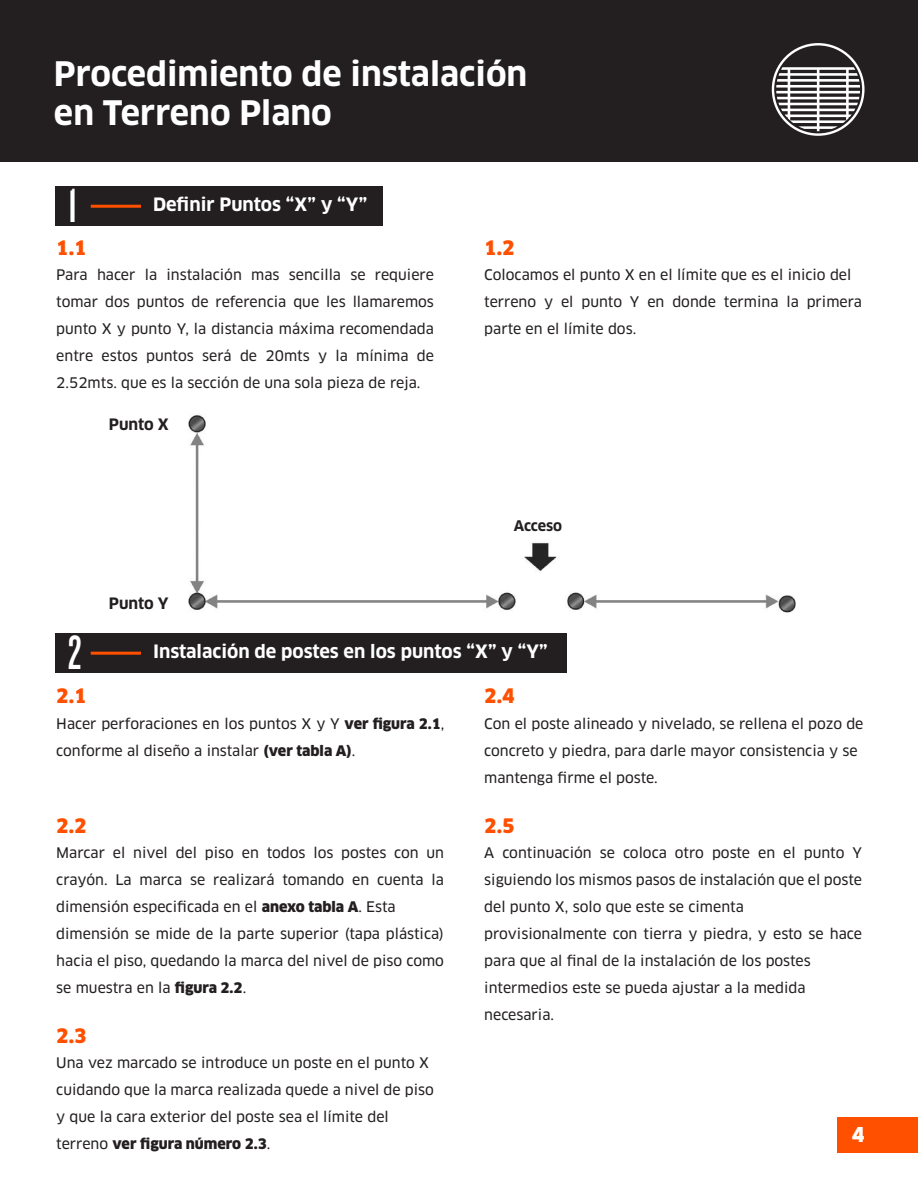
<style>
.page{position:relative;width:918px;height:1188px;background:#fff}
.page>*{position:absolute;margin:0;border:0;box-sizing:border-box;transform-origin:0 0}
.t1{font:49.95px "Knockout HTF47 Bantamweight";color:#fff}
.t2{font:700 33px/39.6px "Clan OT";color:#fff}
.t3{font:900 19.95px "Clan OT";color:#fff}
.t4{font:900 19.5px "Clan OT";color:#ff5000}
.t5{font:700 18px "Clan OT";color:#fff}
.t6{font:700 15.3px "Clan OT";color:#231f20}
.t7{font:14.25px/27px "Clan OT News";color:#231f20}
.t8{font:900 14.25px "Clan OT";color:#231f20}
.t9{font:700 14.25px "Clan OT";letter-spacing:-.015em;color:#231f20}
.s1{font-family:"Clan OT";font-weight:900}
.s2{font-family:"Clan OT News";font-weight:400}
</style>
<div class="page">
<div style="left:0;top:0;width:918px;height:162px;background:#231f20"></div>
<svg style="left:772px;top:43px;width:93px;height:93px"></svg>
<img style="left:188px;top:415px;width:608px;height:198px">
<div style="left:837px;top:1117px;width:81px;height:36px;background:#ff5000"></div>
<div style="left:56px;top:186px;width:327px;height:39px;background:#231f20"></div>
<hr style="left:91px;top:205px;width:50px;height:3px;background:#ff5000">
<div style="left:56px;top:633px;width:511px;height:39px;background:#231f20"></div>
<hr style="left:91px;top:652px;width:50px;height:3px;background:#ff5000">
<h2 class="t2" style="left:54px;top:54px;width:475px">Procedimiento de instalación en Terreno Plano</h2>
<h1 class="t1" style="left:68px;top:181px;width:10px">1</h1>
<h3 class="t4" style="left:56px;top:236px;width:32px">1.1</h3>
<p class="t5" style="left:153px;top:194px;width:216px">Definir Puntos “X” y “Y”</p>
<p class="t7" style="left:56px;top:262px;width:379px;text-align:justify">Para hacer la instalación mas sencilla se requiere tomar dos puntos de referencia que les llamaremos punto X y punto Y, la distancia máxima recomendada entre estos puntos será de 20mts y la mínima de 2.52mts. que es la sección de una sola pieza de reja.</p>
<p class="t6" style="left:109px;top:416px;width:62px">Punto X</p>
<p class="t6" style="left:109px;top:594px;width:61px">Punto Y</p>
<h3 class="t4" style="left:484px;top:236px;width:32px">1.2</h3>
<p class="t7" style="left:484px;top:262px;width:379px">Colocamos el punto X en el límite que es el inicio del terreno y el punto Y en donde termina la primera parte en el límite dos.</p>
<p class="t9" style="left:514px;top:518px;width:50px">Acceso</p>
<h1 class="t1" style="left:68px;top:628px;width:15px">2</h1>
<h3 class="t4" style="left:56px;top:684px;width:32px">2.1</h3>
<p class="t5" style="left:153px;top:641px;width:396px">Instalación de postes en los puntos “X” y “Y”</p>
<h3 class="t4" style="left:484px;top:684px;width:32px">2.4</h3>
<p class="t7" style="left:56px;top:710px;width:390px">Hacer perforaciones en los puntos X y Y <span class="s1">ver figura 2.1</span>, conforme al diseño a instalar <span class="s1">(ver tabla A)</span>.</p>
<h3 class="t4" style="left:56px;top:814px;width:32px">2.2</h3>
<p class="t7" style="left:56px;top:840px;width:389px">Marcar el nivel del piso en todos los postes con un crayón. La marca se realizará tomando en cuenta la dimensión especificada en el <span class="s1">anexo tabla A</span>. Esta dimensión se mide de la parte superior (tapa plástica) hacia el piso, quedando la marca del nivel de piso como se muestra en la <span class="s1">figura 2.2</span>.</p>
<h3 class="t4" style="left:56px;top:1024px;width:32px">2.3</h3>
<p class="t7" style="left:56px;top:1050px;width:379px">Una vez marcado se introduce un poste en el punto X cuidando que la marca realizada quede a nivel de piso y que la cara exterior del poste sea el límite del</p>
<p class="t8" style="left:56px;top:1136px;width:216px"><span class="s2">terreno</span> ver figura número 2.3<span class="s2">.</span></p>
<p class="t7" style="left:484px;top:710px;width:381px">Con el poste alineado y nivelado, se rellena el pozo de concreto y piedra, para darle mayor consistencia y se mantenga firme el poste.</p>
<h3 class="t4" style="left:484px;top:814px;width:32px">2.5</h3>
<p class="t7" style="left:484px;top:840px;width:379px">A continuación se coloca otro poste en el punto Y siguiendo los mismos pasos de instalación que el poste del punto X, solo que este se cimenta provisionalmente con tierra y piedra, y esto se hace para que al final de la instalación de los postes intermedios este se pueda ajustar a la medida necesaria.</p>
<h3 class="t3" style="left:852px;top:1123px;width:14px">4</h3>
</div>
